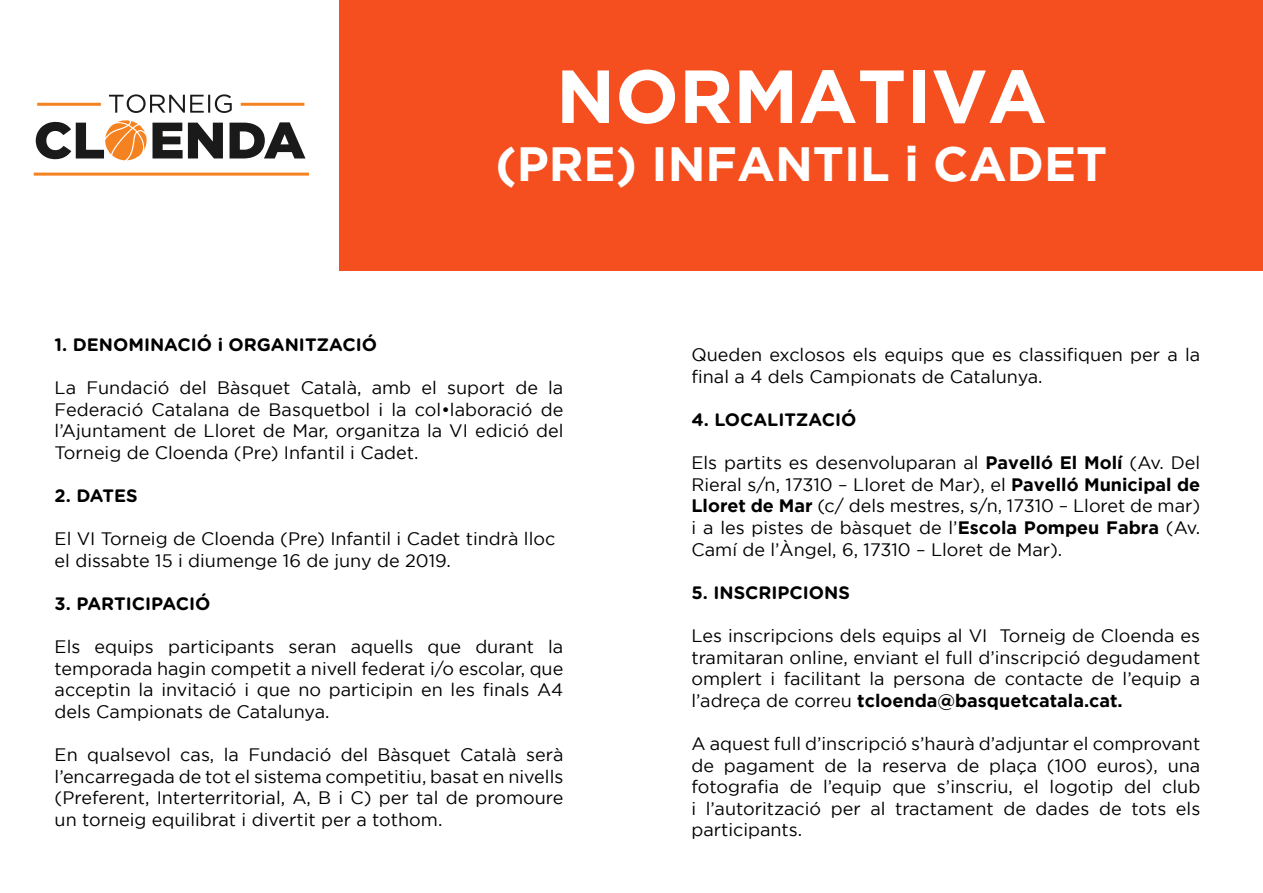
<style>
.page{position:relative;width:1263px;height:893px;background:#fff}
.page>*{position:absolute;margin:0;border:0;box-sizing:border-box;transform-origin:0 0}
.t1{font:700 75px "Gotham";color:#fff}
.t2{font:700 48px "Gotham";color:#fff}
.t3{font:18px/21.6px "Gotham";color:#000;text-align:justify}
.t4{font:700 18px "Gotham Rounded";color:#000}
.s1{font-weight:700}
</style>
<div class="page">
<svg style="left:109px;top:94px;width:123px;height:19px"></svg>
<svg style="left:36px;top:120px;width:269px;height:40px"></svg>
<hr style="left:241px;top:103px;width:63px;height:3px;background:#f58220">
<hr style="left:37px;top:103px;width:64px;height:3px;background:#f58220">
<hr style="left:34px;top:173px;width:275px;height:3px;background:#f58220">
<div style="left:340px;top:0;width:923px;height:270px;background:#f54f20"></div>
<p class="t1" style="left:556px;top:53px;width:492px">NORMATIVA</p>
<p class="t2" style="left:495px;top:136px;width:613px">(PRE) INFANTIL i CADET</p>
<p class="t4" style="left:55px;top:331px;width:324px">1. DENOMINACIÓ i ORGANITZACIÓ</p>
<p class="t3" style="left:55px;top:376px;width:510px">La Fundació del Bàsquet Català, amb el suport de la Federació Catalana de Basquetbol i la col•laboració de l’Ajuntament de Lloret de Mar, organitza la VI edició del Torneig de Cloenda (Pre) Infantil i Cadet.</p>
<p class="t4" style="left:55px;top:482px;width:84px">2. DATES</p>
<p class="t3" style="left:55px;top:528px;width:502px">El VI Torneig de Cloenda (Pre) Infantil i Cadet tindrà lloc el dissabte 15 i diumenge 16 de juny de 2019.</p>
<p class="t4" style="left:55px;top:590px;width:157px">3. PARTICIPACIÓ</p>
<p class="t3" style="left:55px;top:636px;width:510px">Els equips participants seran aquells que durant la temporada hagin competit a nivell federat i/o escolar, que acceptin la invitació i que no participin en les finals A4 dels Campionats de Catalunya.</p>
<p class="t3" style="left:55px;top:744px;width:510px">En qualsevol cas, la Fundació del Bàsquet Català serà l’encarregada de tot el sistema competitiu, basat en nivells (Preferent, Interterritorial, A, B i C) per tal de promoure un torneig equilibrat i divertit per a tothom.</p>
<p class="t3" style="left:691px;top:344px;width:510px">Queden exclosos els equips que es classifiquen per a la final a 4 dels Campionats de Catalunya.</p>
<p class="t4" style="left:691px;top:406px;width:167px">4. LOCALITZACIÓ</p>
<p class="t3" style="left:691px;top:452px;width:510px">Els partits es desenvoluparan al <span class="s1">Pavelló El Molí</span> (Av. Del Rieral s/n, 17310 – Lloret de Mar), el <span class="s1">Pavelló Municipal de Lloret de Mar</span> (c/ dels mestres, s/n, 17310 – Lloret de mar) i a les pistes de bàsquet de l’<span class="s1">Escola Pompeu Fabra</span> (Av.<br>Camí de l’Àngel, 6, 17310 – Lloret de Mar).</p>
<p class="t4" style="left:691px;top:579px;width:160px">5. INSCRIPCIONS</p>
<p class="t3" style="left:691px;top:624px;width:510px">Les inscripcions dels equips al VI Torneig de Cloenda es tramitaran online, enviant el full d’inscripció degudament omplert i facilitant la persona de contacte de l’equip a l’adreça de correu <span class="s1">tcloenda@basquetcatala.cat.</span></p>
<p class="t3" style="left:691px;top:732px;width:510px">A aquest full d’inscripció s’haurà d’adjuntar el comprovant de pagament de la reserva de plaça (100 euros), una fotografia de l’equip que s’inscriu, el logotip del club i l’autorització per al tractament de dades de tots els participants.</p>
</div>
